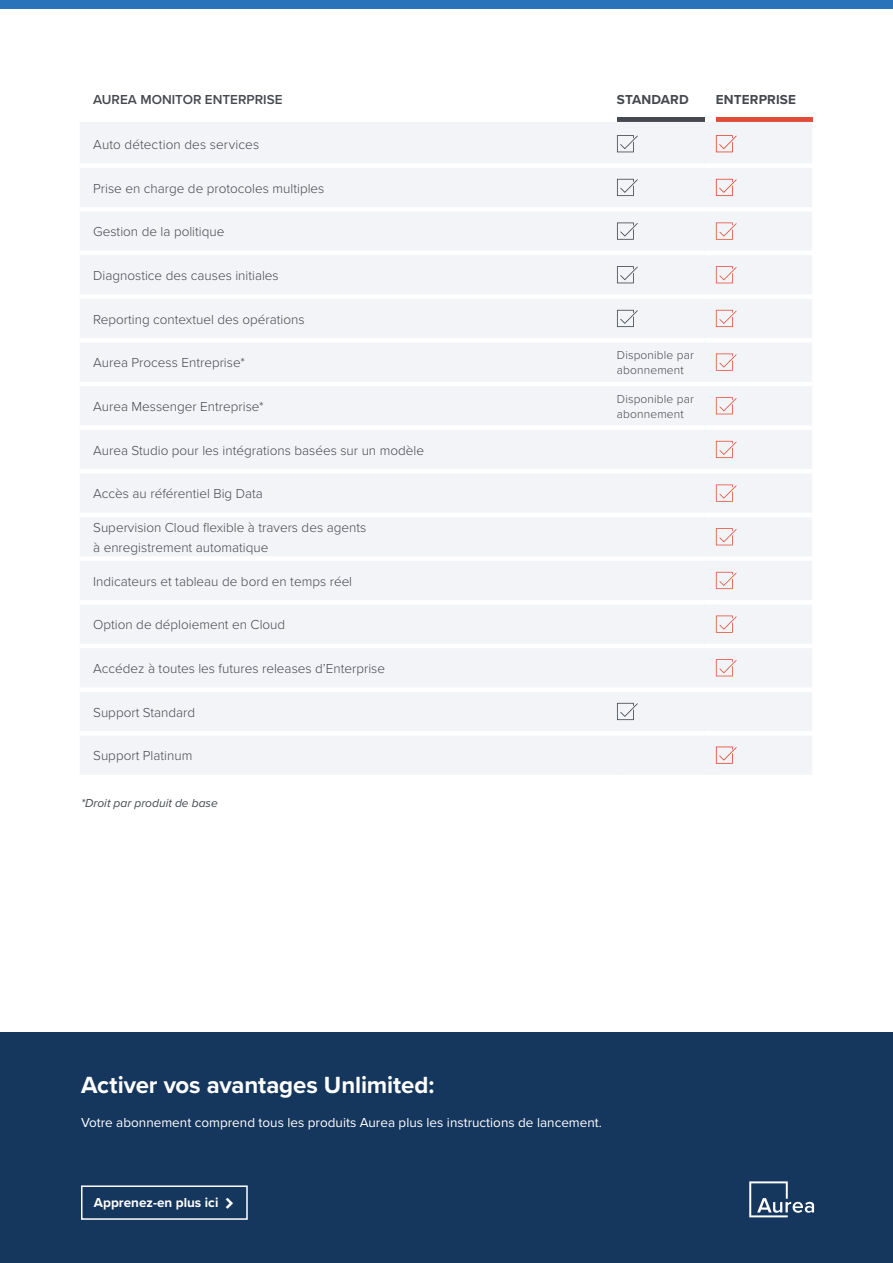
<style>
.page{position:relative;width:893px;height:1263px;background:#fff}
.page>*{position:absolute;margin:0;border:0;box-sizing:border-box;transform-origin:0 0}
.paper_title{font:700 24.3px "Proxima Nova";letter-spacing:-.005em;color:#fff}
.body_copy{font:300 13.5px/19.5px "Proxima Nova";color:#45484f}
.paper_title-2{font:13.5px "Proxima Nova";color:#fff}
.bullets{font:300 13.5px "Proxima Nova";letter-spacing:.01em;color:#45484f}
.bullets-2{font:600 13.5px "Proxima Nova";color:#45484f}
.body_subhead{font:700 13.5px "Proxima Nova";letter-spacing:.01em;color:#45484f}
.t1{font:700 13.5px "Proxima Nova";color:#fff}
.body_copy-2{font:300 12px/15px "Proxima Nova";letter-spacing:.01em;color:#45484f}
.body_copy-3{font:italic 12px "Proxima Nova";color:#45484f}
</style>
<div class="page">
<div style="left:617px;top:117px;width:87px;height:5px;background:#45484f"></div>
<div style="left:716px;top:117px;width:96px;height:5px;background:#df4c37"></div>
<div style="left:80px;top:122px;width:732px;height:652px;background:#f3f4f7"></div>
<div style="left:80px;top:163px;width:537px;height:5px;background:#fff"></div>
<div style="left:617px;top:163px;width:87px;height:5px;background:#fff"></div>
<div style="left:704px;top:163px;width:12px;height:5px;background:#fff"></div>
<div style="left:716px;top:163px;width:96px;height:5px;background:#fff"></div>
<hr style="left:80px;top:207px;width:537px;height:4px;background:#fff">
<hr style="left:617px;top:207px;width:87px;height:4px;background:#fff">
<hr style="left:704px;top:207px;width:12px;height:4px;background:#fff">
<hr style="left:716px;top:207px;width:96px;height:4px;background:#fff">
<div style="left:80px;top:294px;width:537px;height:5px;background:#fff"></div>
<div style="left:617px;top:294px;width:87px;height:5px;background:#fff"></div>
<div style="left:704px;top:294px;width:12px;height:5px;background:#fff"></div>
<div style="left:716px;top:294px;width:96px;height:5px;background:#fff"></div>
<hr style="left:80px;top:338px;width:537px;height:4px;background:#fff">
<hr style="left:617px;top:338px;width:87px;height:4px;background:#fff">
<hr style="left:704px;top:338px;width:12px;height:4px;background:#fff">
<hr style="left:716px;top:338px;width:96px;height:4px;background:#fff">
<hr style="left:80px;top:382px;width:537px;height:4px;background:#fff">
<hr style="left:617px;top:382px;width:87px;height:4px;background:#fff">
<hr style="left:704px;top:382px;width:12px;height:4px;background:#fff">
<hr style="left:716px;top:382px;width:96px;height:4px;background:#fff">
<div style="left:80px;top:425px;width:537px;height:5px;background:#fff"></div>
<div style="left:617px;top:425px;width:87px;height:5px;background:#fff"></div>
<div style="left:704px;top:425px;width:12px;height:5px;background:#fff"></div>
<div style="left:716px;top:425px;width:96px;height:5px;background:#fff"></div>
<hr style="left:80px;top:469px;width:537px;height:4px;background:#fff">
<hr style="left:617px;top:469px;width:87px;height:4px;background:#fff">
<hr style="left:704px;top:469px;width:12px;height:4px;background:#fff">
<hr style="left:716px;top:469px;width:96px;height:4px;background:#fff">
<hr style="left:80px;top:513px;width:537px;height:4px;background:#fff">
<hr style="left:617px;top:513px;width:87px;height:4px;background:#fff">
<hr style="left:704px;top:513px;width:12px;height:4px;background:#fff">
<hr style="left:716px;top:513px;width:96px;height:4px;background:#fff">
<div style="left:80px;top:556px;width:537px;height:5px;background:#fff"></div>
<div style="left:617px;top:556px;width:87px;height:5px;background:#fff"></div>
<div style="left:704px;top:556px;width:12px;height:5px;background:#fff"></div>
<div style="left:716px;top:556px;width:96px;height:5px;background:#fff"></div>
<hr style="left:80px;top:600px;width:537px;height:4px;background:#fff">
<hr style="left:617px;top:600px;width:87px;height:4px;background:#fff">
<hr style="left:704px;top:600px;width:12px;height:4px;background:#fff">
<hr style="left:716px;top:600px;width:96px;height:4px;background:#fff">
<hr style="left:80px;top:644px;width:537px;height:4px;background:#fff">
<hr style="left:617px;top:644px;width:87px;height:4px;background:#fff">
<hr style="left:704px;top:644px;width:12px;height:4px;background:#fff">
<hr style="left:716px;top:644px;width:96px;height:4px;background:#fff">
<div style="left:80px;top:687px;width:537px;height:5px;background:#fff"></div>
<div style="left:617px;top:687px;width:87px;height:5px;background:#fff"></div>
<div style="left:704px;top:687px;width:12px;height:5px;background:#fff"></div>
<div style="left:716px;top:687px;width:96px;height:5px;background:#fff"></div>
<hr style="left:80px;top:731px;width:537px;height:4px;background:#fff">
<hr style="left:617px;top:731px;width:87px;height:4px;background:#fff">
<hr style="left:704px;top:731px;width:12px;height:4px;background:#fff">
<hr style="left:716px;top:731px;width:96px;height:4px;background:#fff">
<hr style="left:80px;top:251px;width:537px;height:4px;background:#fff">
<hr style="left:617px;top:251px;width:87px;height:4px;background:#fff">
<hr style="left:704px;top:251px;width:12px;height:4px;background:#fff">
<hr style="left:716px;top:251px;width:96px;height:4px;background:#fff">
<svg style="left:617px;top:135px;width:21px;height:17px"></svg>
<svg style="left:716px;top:135px;width:21px;height:17px"></svg>
<svg style="left:617px;top:179px;width:21px;height:17px"></svg>
<svg style="left:716px;top:179px;width:21px;height:17px"></svg>
<svg style="left:617px;top:222px;width:21px;height:18px"></svg>
<svg style="left:716px;top:222px;width:21px;height:18px"></svg>
<svg style="left:617px;top:266px;width:21px;height:17px"></svg>
<svg style="left:716px;top:266px;width:21px;height:17px"></svg>
<svg style="left:617px;top:310px;width:21px;height:17px"></svg>
<svg style="left:716px;top:310px;width:21px;height:17px"></svg>
<svg style="left:716px;top:353px;width:21px;height:18px"></svg>
<svg style="left:716px;top:397px;width:21px;height:17px"></svg>
<svg style="left:716px;top:441px;width:21px;height:17px"></svg>
<svg style="left:716px;top:484px;width:21px;height:18px"></svg>
<svg style="left:716px;top:528px;width:21px;height:17px"></svg>
<svg style="left:716px;top:572px;width:21px;height:17px"></svg>
<svg style="left:716px;top:615px;width:21px;height:18px"></svg>
<svg style="left:716px;top:659px;width:21px;height:17px"></svg>
<svg style="left:617px;top:703px;width:21px;height:17px"></svg>
<svg style="left:716px;top:746px;width:21px;height:18px"></svg>
<div style="left:0;top:0;width:893px;height:8px;background:#2873ba"></div>
<div style="left:0;top:1033px;width:893px;height:230px;background:#15365d"></div>
<svg style="left:749px;top:1181px;width:65px;height:36px"></svg>
<div style="left:81px;top:1185px;width:167px;height:35px;border:2px solid #fff"></div>
<p class="bullets-2" style="left:93px;top:90px;width:191px">AUREA MONITOR ENTERPRISE</p>
<p class="body_subhead" style="left:617px;top:90px;width:73px">STANDARD</p>
<p class="body_subhead" style="left:716px;top:90px;width:82px">ENTERPRISE</p>
<p class="bullets" style="left:93px;top:135px;width:168px">Auto détection des services</p>
<p class="body_copy" style="left:93px;top:178px;width:233px">Prise en charge de protocoles multiples</p>
<p class="body_copy" style="left:93px;top:221px;width:133px">Gestion de la politique</p>
<p class="body_copy" style="left:93px;top:265px;width:187px">Diagnostice des causes initiales</p>
<p class="body_copy" style="left:93px;top:309px;width:213px">Reporting contextuel des opérations</p>
<p class="body_copy" style="left:93px;top:352px;width:153px">Aurea Process Entreprise*</p>
<p class="body_copy-2" style="left:617px;top:347px;width:78px">Disponible par abonnement</p>
<p class="body_copy" style="left:93px;top:396px;width:172px">Aurea Messenger Entreprise*</p>
<p class="body_copy-2" style="left:617px;top:391px;width:78px">Disponible par abonnement</p>
<p class="body_copy" style="left:93px;top:440px;width:332px">Aurea Studio pour les intégrations basées sur un modèle</p>
<p class="body_copy" style="left:93px;top:483px;width:171px">Accès au référentiel Big Data</p>
<p class="body_copy" style="left:93px;top:517px;width:275px">Supervision Cloud flexible à travers des agents à enregistrement automatique</p>
<p class="body_copy" style="left:93px;top:571px;width:260px">Indicateurs et tableau de bord en temps réel</p>
<p class="body_copy" style="left:93px;top:614px;width:194px">Option de déploiement en Cloud</p>
<p class="body_copy" style="left:93px;top:658px;width:293px">Accédez à toutes les futures releases d’Enterprise</p>
<p class="body_copy" style="left:93px;top:702px;width:104px">Support Standard</p>
<p class="body_copy" style="left:93px;top:745px;width:101px">Support Platinum</p>
<p class="body_copy-3" style="left:81px;top:797px;width:138px">*Droit par produit de base</p>
<p class="paper_title" style="left:81px;top:1066px;width:355px">Activer vos avantages Unlimited:</p>
<p class="paper_title-2" style="left:81px;top:1112px;width:522px">Votre abonnement comprend tous les produits Aurea plus les instructions de lancement.</p>
<p class="t1" style="left:94px;top:1192px;width:126px">Apprenez-en plus ici</p>
</div>
